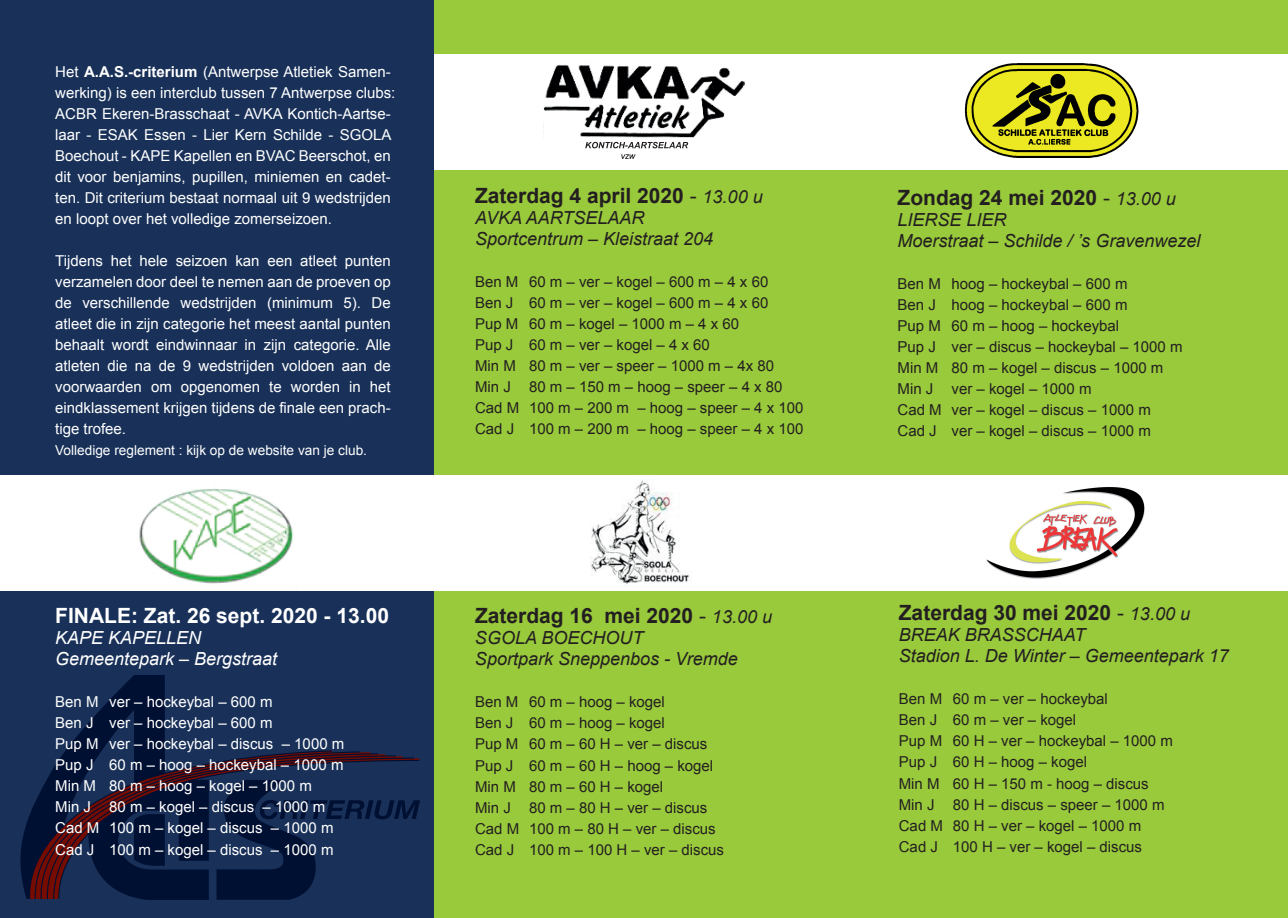
<style>
.page{position:relative;width:1288px;height:918px;background:#fff}
.page>*{position:absolute;margin:0;border:0;box-sizing:border-box;transform-origin:0 0}
.t1{font:700 21px "Arial";color:#231f20}
.t2{font:700 21px "Arial";color:#fff}
.t3{font:italic 18px/21px "Arial";color:#231f20}
.t4{font:italic 18px/21px "Arial";color:#fff}
.t5{font:15px/21px "Arial";color:#fff}
.t6{font:15px/21px "Arial";color:#231f20}
.t7{font:13.65px "Arial";color:#fff}
.s1{font-weight:700}
.s2{font-weight:400}
.s3{font-weight:400;font-style:italic;font-size:18px}
</style>
<div class="page">
<div style="left:433px;top:0;width:855px;height:917px;background:#99ca3b"></div>
<div style="left:427px;top:55px;width:861px;height:115px;background:#fff"></div>
<div style="left:427px;top:475px;width:861px;height:115px;background:#fff"></div>
<div style="left:0;top:0;width:433px;height:917px;background:#193159"></div>
<img style="left:543px;top:64px;width:202px;height:74px">
<svg style="left:585px;top:142px;width:103px;height:6px"></svg>
<svg style="left:621px;top:154px;width:15px;height:5px"></svg>
<svg style="left:20px;top:675px;width:400px;height:224px"></svg>
<div style="left:0;top:475px;width:433px;height:115px;background:#fff"></div>
<img style="left:590px;top:480px;width:101px;height:104px">
<img style="left:986px;top:487px;width:159px;height:92px">
<img style="left:964px;top:63px;width:175px;height:95px">
<img style="left:139px;top:488px;width:154px;height:96px">
<p class="t5" style="left:55px;top:61px;width:342px">Het <span class="s1">A.A.S.-criterium</span> (Antwerpse Atletiek Samen&shy;werking) is een interclub tussen 7 Antwerpse clubs:<br>ACBR Ekeren-Brasschaat - AVKA Kontich-Aartse&shy;laar - ESAK Essen - Lier Kern Schilde - SGOLA Boechout - KAPE Kapellen en BVAC Beerschot, en dit voor benjamins, pupillen, miniemen en cadet&shy;ten. Dit criterium bestaat normaal uit 9 wedstrijden en loopt over het volledige zomerseizoen.</p>
<p class="t5" style="left:55px;top:250px;width:337px;text-align:justify">Tijdens het hele seizoen kan een atleet punten verzamelen door deel te nemen aan de proeven op de verschillende wedstrijden (minimum 5). De atleet die in zijn categorie het meest aantal punten behaalt wordt eindwinnaar in zijn categorie. Alle atleten die na de 9 wedstrijden voldoen aan de voorwaarden om opgenomen te worden in het eindklassement krijgen tijdens de finale een prach&shy;tige trofee.</p>
<p class="t7" style="left:55px;top:441px;width:313px">Volledige reglement : kijk op de website van je club.</p>
<h1 class="t2" style="left:55px;top:601px;width:335px">FINALE: Zat. 26 sept. 2020 - 13.00</h1>
<p class="t4" style="left:55px;top:627px;width:224px">KAPE KAPELLEN<br>Gemeentepark – Bergstraat</p>
<p class="t5" style="left:55px;top:691px;width:291px">Ben M ver – hockeybal – 600 m<br>Ben J ver – hockeybal – 600 m<br>Pup M ver – hockeybal – discus – 1000 m<br>Pup J 60 m – hoog – hockeybal – 1000 m<br>Min M 80 m – hoog – kogel – 1000 m<br>Min J 80 m – kogel – discus – 1000 m<br>Cad M 100 m – kogel – discus – 1000 m<br>Cad J 100 m – kogel – discus – 1000 m</p>
<h1 class="t1" style="left:475px;top:181px;width:289px">Zaterdag 4 april 2020 <span class="s2">-</span> <span class="s3">13.00 u</span></h1>
<p class="t3" style="left:475px;top:207px;width:240px">AVKA AARTSELAAR<br>Sportcentrum – Kleistraat 204</p>
<p class="t6" style="left:475px;top:271px;width:330px">Ben M 60 m – ver – kogel – 600 m – 4 x 60<br>Ben J 60 m – ver – kogel – 600 m – 4 x 60<br>Pup M 60 m – kogel – 1000 m – 4 x 60<br>Pup J 60 m – ver – kogel – 4 x 60<br>Min M 80 m – ver – speer – 1000 m – 4x 80<br>Min J 80 m – 150 m – hoog – speer – 4 x 80<br>Cad M 100 m – 200 m – hoog – speer – 4 x 100<br>Cad J 100 m – 200 m – hoog – speer – 4 x 100</p>
<h1 class="t1" style="left:475px;top:601px;width:298px">Zaterdag 16 mei 2020 <span class="s2">-</span> <span class="s3">13.00 u</span></h1>
<p class="t3" style="left:475px;top:627px;width:264px">SGOLA BOECHOUT<br>Sportpark Sneppenbos - Vremde</p>
<p class="t6" style="left:475px;top:691px;width:251px">Ben M 60 m – hoog – kogel<br>Ben J 60 m – hoog – kogel<br>Pup M 60 m – 60 H – ver – discus<br>Pup J 60 m – 60 H – hoog – kogel<br>Min M 80 m – 60 H – kogel<br>Min J 80 m – 80 H – ver – discus<br>Cad M 100 m – 80 H – ver – discus<br>Cad J 100 m – 100 H – ver – discus</p>
<h1 class="t1" style="left:897px;top:184px;width:280px">Zondag 24 mei 2020 <span class="s2">-</span> <span class="s3">13.00 u</span></h1>
<p class="t3" style="left:897px;top:210px;width:304px">LIERSE LIER<br>Moerstraat – Schilde / ’s Gravenwezel</p>
<p class="t6" style="left:897px;top:274px;width:286px">Ben M hoog – hockeybal – 600 m<br>Ben J hoog – hockeybal – 600 m<br>Pup M 60 m – hoog – hockeybal<br>Pup J ver – discus – hockeybal – 1000 m<br>Min M 80 m – kogel – discus – 1000 m<br>Min J ver – kogel – 1000 m<br>Cad M ver – kogel – discus – 1000 m<br>Cad J ver – kogel – discus – 1000 m</p>
<h1 class="t1" style="left:899px;top:598px;width:293px">Zaterdag 30 mei 2020 <span class="s2">-</span> <span class="s3">13.00 u</span></h1>
<p class="t3" style="left:899px;top:624px;width:332px">BREAK BRASSCHAAT<br>Stadion L. De Winter – Gemeentepark 17</p>
<p class="t6" style="left:899px;top:688px;width:276px">Ben M 60 m – ver – hockeybal<br>Ben J 60 m – ver – kogel<br>Pup M 60 H – ver – hockeybal – 1000 m<br>Pup J 60 H – hoog – kogel<br>Min M 60 H – 150 m - hoog – discus<br>Min J 80 H – discus – speer – 1000 m<br>Cad M 80 H – ver – kogel – 1000 m<br>Cad J 100 H – ver – kogel – discus</p>
</div>
